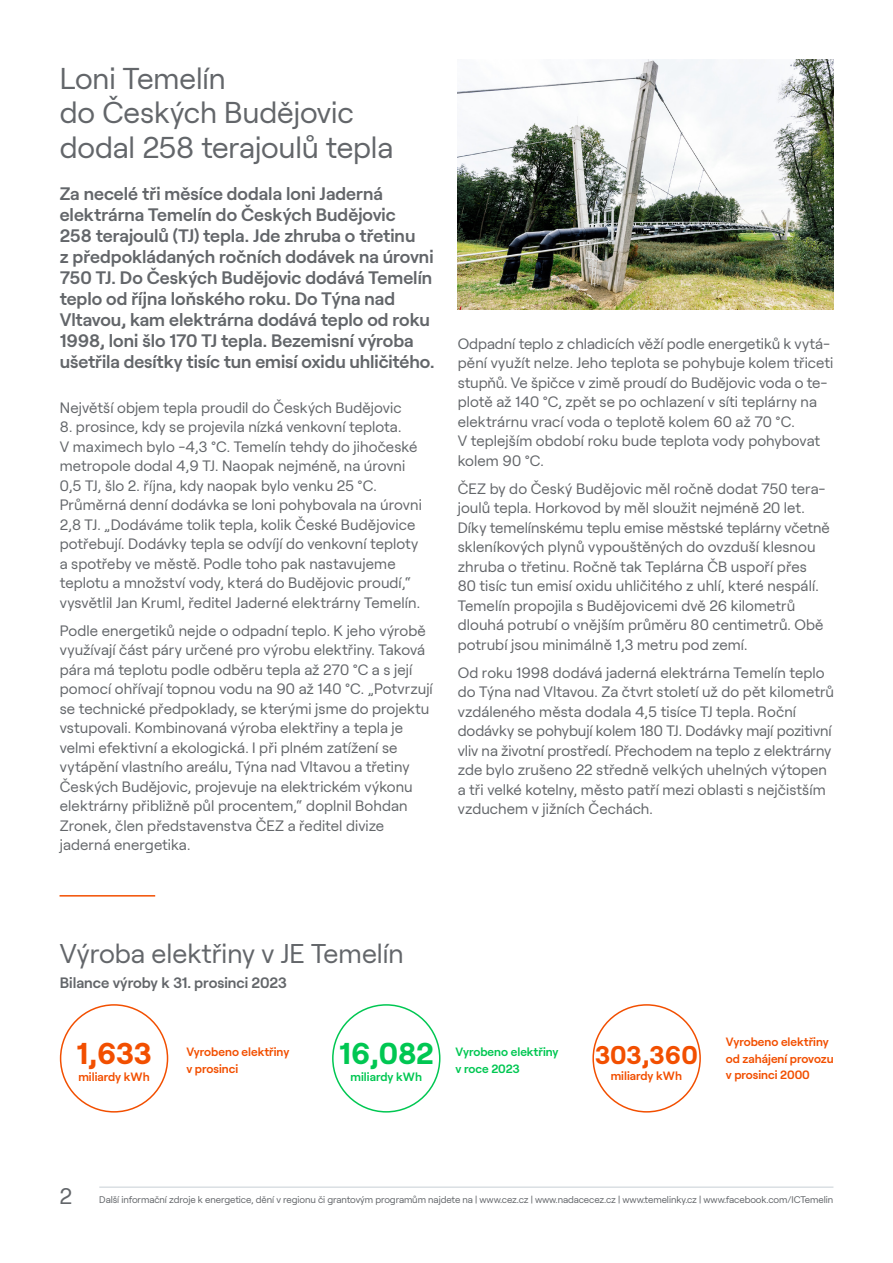
<style>
.page{position:relative;width:893px;height:1263px;background:#fff}
.page>*{position:absolute;margin:0;border:0;box-sizing:border-box;transform-origin:0 0}
.nadpis_článků_jeden{font:30px/34.5px "Roobert CEZ";letter-spacing:-.005em;color:#63666a}
.čísla_v_infografice{font:700 30px "Roobert CEZ";color:#00c752}
.čísla_v_infografice-2{font:700 30px "Roobert CEZ";color:#f24f00}
.nadpis_clanku_více_s{font:27px "Roobert CEZ";color:#63666a}
.nadpis_clanku_více_s-2{font:700 25.5px "Roobert CEZ";letter-spacing:-.01em;color:#f24f00}
.t1{font:22.5px "Roobert CEZ";color:#63666a}
.perex{font:600 18px/21px "Roobert CEZ";color:#63666a}
.body_text{font:15px/19.5px "Roobert CEZ";letter-spacing:.005em;color:#63666a}
.mezinadpis_uvnitr_cl{font:600 15px "Roobert CEZ";color:#63666a}
.popisek_infografiky{font:600 12px/16.5px "Roobert CEZ";color:#f24f00}
.popisek_infografiky-2{font:600 12px/16.5px "Roobert CEZ";color:#00c752}
.nadpis_clanku_více_s-3{font:600 12px "Roobert CEZ";color:#f24f00}
.čísla_v_infografice-3{font:600 12px "Roobert CEZ";color:#f24f00}
.čísla_v_infografice-4{font:600 12px "Roobert CEZ";color:#00c752}
.t2{font:9.6px "Roobert CEZ";letter-spacing:-.005em;color:#63666a}
</style>
<div class="page">
<hr style="left:99px;top:1186px;width:734px;height:2px;background:#dadfe3">
<hr style="left:60px;top:895px;width:95px;height:1px;background:#f24f00">
<div style="left:592px;top:1004px;width:109px;height:108px;border:2px solid #f24f00;border-radius:50%"></div>
<div style="left:60px;top:1004px;width:108px;height:108px;border:2px solid #f24f00;border-radius:50%"></div>
<div style="left:332px;top:1004px;width:108px;height:108px;border:2px solid #00c752;border-radius:50%"></div>
<img style="left:457px;top:60px;width:376px;height:249px">
<p class="nadpis_článků_jeden" style="left:60px;top:58px;width:335px">Loni Temelín<br>do Českých Budějovic dodal 258 terajoulů tepla</p>
<p class="perex" style="left:60px;top:181px;width:376px">Za necelé tři měsíce dodala loni Jaderná elektrárna Temelín do Českých Budějovic<br>258 terajoulů (TJ) tepla. Jde zhruba o třetinu<br>z předpokládaných ročních dodávek na úrovni 750 TJ. Do Českých Budějovic dodává Temelín teplo od října loňského roku. Do Týna nad Vltavou, kam elektrárna dodává teplo od roku 1998, loni šlo 170 TJ tepla. Bezemisní výroba ušetřila desítky tisíc tun emisí oxidu uhličitého.</p>
<p class="body_text" style="left:60px;top:396px;width:343px">Největší objem tepla proudil do Českých Budějovic</p>
<p class="body_text" style="left:60px;top:416px;width:363px">8. prosince, kdy se projevila nízká venkovní teplota.<br>V maximech bylo -4,3 °C. Temelín tehdy do jihočeské metropole dodal 4,9 TJ. Naopak nejméně, na úrovni 0,5 TJ, šlo 2. října, kdy naopak bylo venku 25 °C.<br>Průměrná denní dodávka se loni pohybovala na úrovni 2,8 TJ. „Dodáváme tolik tepla, kolik České Budějovice potřebují. Dodávky tepla se odvíjí do venkovní teploty a spotřeby ve městě. Podle toho pak nastavujeme teplotu a množství vody, která do Budějovic proudí,“ vysvětlil Jan Kruml, ředitel Jaderné elektrárny Temelín.</p>
<p class="body_text" style="left:60px;top:619px;width:374px">Podle energetiků nejde o odpadní teplo. K jeho výrobě využívají část páry určené pro výrobu elektřiny. Taková pára má teplotu podle odběru tepla až 270 °C a s její pomocí ohřívají topnou vodu na 90 až 140 °C. „Potvrzují se technické předpoklady, se kterými jsme do projektu vstupovali. Kombinovaná výroba elektřiny a tepla je velmi efektivní a ekologická. I při plném zatížení se vytápění vlastního areálu, Týna nad Vltavou a třetiny Českých Budějovic, projevuje na elektrickém výkonu elektrárny přibližně půl procentem,“ doplnil Bohdan Zronek, člen představenstva ČEZ a ředitel divize jaderná energetika.</p>
<p class="body_text" style="left:458px;top:333px;width:377px">Odpadní teplo z chladicích věží podle energetiků k vytá&shy;pění využít nelze. Jeho teplota se pohybuje kolem třiceti stupňů. Ve špičce v zimě proudí do Budějovic voda o te&shy;plotě až 140 °C, zpět se po ochlazení v síti teplárny na elektrárnu vrací voda o teplotě kolem 60 až 70 °C.<br>V teplejším období roku bude teplota vody pohybovat kolem 90 °C.</p>
<p class="body_text" style="left:458px;top:478px;width:374px">ČEZ by do Český Budějovic měl ročně dodat 750 tera&shy;joulů tepla. Horkovod by měl sloužit nejméně 20 let.<br>Díky temelínskému teplu emise městské teplárny včetně skleníkových plynů vypouštěných do ovzduší klesnou zhruba o třetinu. Ročně tak Teplárna ČB uspoří přes<br>80 tisíc tun emisí oxidu uhličitého z uhlí, které nespálí.<br>Temelín propojila s Budějovicemi dvě 26 kilometrů dlouhá potrubí o vnějším průměru 80 centimetrů. Obě potrubí jsou minimálně 1,3 metru pod zemí.</p>
<p class="body_text" style="left:458px;top:662px;width:378px">Od roku 1998 dodává jaderná elektrárna Temelín teplo do Týna nad Vltavou. Za čtvrt století už do pět kilometrů vzdáleného města dodala 4,5 tisíce TJ tepla. Roční dodávky se pohybují kolem 180 TJ. Dodávky mají pozitivní vliv na životní prostředí. Přechodem na teplo z elektrárny zde bylo zrušeno 22 středně velkých uhelných výtopen a tři velké kotelny, město patří mezi oblasti s nejčistším vzduchem v jižních Čechách.</p>
<p class="nadpis_clanku_více_s" style="left:60px;top:933px;width:346px">Výroba elektřiny v JE Temelín</p>
<p class="mezinadpis_uvnitr_cl" style="left:60px;top:971px;width:229px">Bilance výroby k 31. prosinci 2023</p>
<p class="čísla_v_infografice-2" style="left:76px;top:1030px;width:77px">1,633</p>
<p class="čísla_v_infografice-3" style="left:78px;top:1067px;width:73px">miliardy kWh</p>
<p class="popisek_infografiky" style="left:186px;top:1042px;width:104px">Vyrobeno elektřiny v prosinci</p>
<p class="popisek_infografiky-2" style="left:455px;top:1042px;width:104px">Vyrobeno elektřiny v roce 2023</p>
<p class="popisek_infografiky" style="left:726px;top:1033px;width:109px">Vyrobeno elektřiny od zahájení provozu v prosinci 2000</p>
<p class="čísla_v_infografice" style="left:339px;top:1030px;width:96px">16,082</p>
<p class="čísla_v_infografice-4" style="left:351px;top:1067px;width:73px">miliardy kWh</p>
<p class="nadpis_clanku_více_s-2" style="left:595px;top:1035px;width:104px">303,360</p>
<p class="nadpis_clanku_více_s-3" style="left:611px;top:1066px;width:73px">miliardy kWh</p>
<h3 class="t1" style="left:60px;top:1179px;width:14px">2</h3>
<p class="t2" style="left:99px;top:1192px;width:735px">Další informační zdroje k energetice, dění v regionu či grantovým programům najdete na | www.cez.cz | www.nadacecez.cz | www.temelinky.cz | www.facebook.com/ICTemelin</p>
</div>
